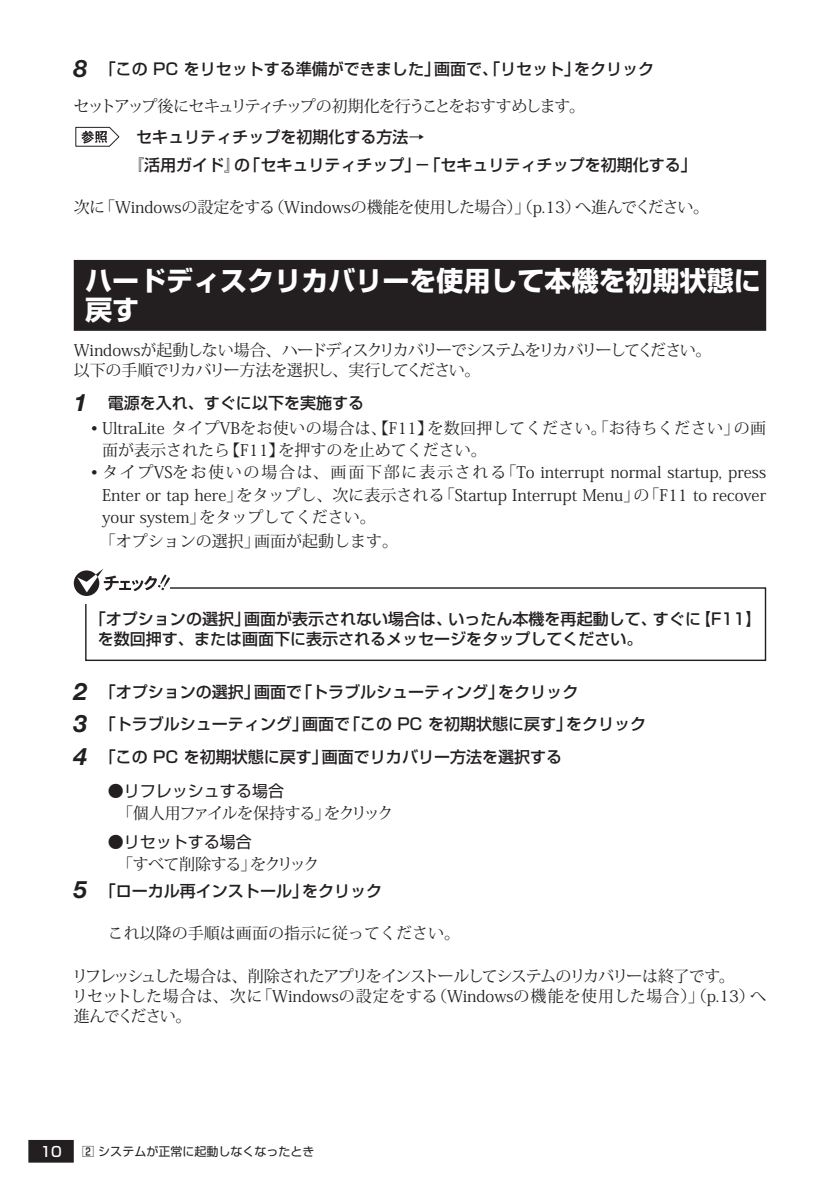
<style>
.page{position:relative;width:840px;height:1191px;background:#fff}
.page>*{position:absolute;margin:0;border:0;box-sizing:border-box;transform-origin:0 0}
.t1{font:700 27px/29px "Shin Go Pro";color:#fff}
.t2{font:16px/22px "Koz Min Pro";color:#231f20}
.t3{font:500 16px/32.6px "Shin Go Pro";color:#231f20}
.t4{font:16px/20px "Koz Min Pro";letter-spacing:-.03em;color:#231f20}
.t5{font:16px/20px "Koz Min Pro";letter-spacing:-.07em;color:#231f20}
.t6{font:16px "Koz Min Pro";letter-spacing:-.11em;color:#231f20}
.t7{font:16px "Shin Go Pro";color:#231f20}
.t8{font:16px "Koz Min Pro";letter-spacing:-.09em;color:#231f20}
.t9{font:16px "Koz Min Pro";letter-spacing:-.065em;color:#231f20}
.t10{font:500 14px "Shin Go Pro";color:#fff}
.t11{font:12px "Shin Go Pro";color:#231f20}
.s1{font-family:"Helvetica Neue LT Std";font-weight:700;font-style:italic;font-size:24px}
.s2{font-weight:500}
</style>
<div class="page">
<div style="left:28px;top:1140px;width:46px;height:22px;background:#231f20"></div>
<div style="left:74px;top:260px;width:691px;height:71px;background:#231f20"></div>
<svg style="left:75px;top:127px;width:44px;height:20px"></svg>
<div style="left:85px;top:587px;width:680px;height:74px;border:1px solid #231f20"></div>
<div style="left:74px;top:576px;width:96px;height:27px;background:#fff"></div>
<svg style="left:74px;top:568px;width:96px;height:28px"></svg>
<p class="t3" style="left:74px;top:50px;width:581px"><span class="s1">8</span> 「この PC をリセットする準備ができました」画面で、「リセット」をクリック</p>
<p class="t6" style="left:74px;top:95px;width:512px">セットアップ後にセキュリティチップの初期化を行うことをおすすめします。</p>
<p class="t3" style="left:128px;top:121px;width:569px;line-height:27.6px;text-indent:8px">セキュリティチップを初期化する方法→<br>『活用ガイド』の「セキュリティチップ」－「セキュリティチップを初期化する」</p>
<p class="t2" style="left:74px;top:195px;width:636px">次に「Windowsの設定をする（Windowsの機能を使用した場合）」（p.13）へ進んでください。</p>
<h1 class="t1" style="left:85px;top:263px;width:677px">ハードディスクリカバリーを使用して本機を初期状態に戻す</h1>
<p class="t5" style="left:74px;top:340px;width:639px">Windowsが起動しない場合、ハードディスクリカバリーでシステムをリカバリーしてください。以下の手順でリカバリー方法を選択し、実行してください。</p>
<p class="t3" style="left:74px;top:384px;width:292px"><span class="s1">1</span> 電源を入れ、すぐに以下を実施する</p>
<p class="t2" style="left:102px;top:417px;width:665px;text-indent:-11px">• UltraLite タイプVBをお使いの場合は、【F11】を数回押してください。「お待ちください」の画面が表示されたら【F11】を押すのを止めてください。</p>
<p class="t2" style="left:102px;top:461px;width:665px;text-align:justify;text-indent:-11px">• タイプVSをお使いの場合は、画面下部に表示される「To interrupt normal startup, press Enter or tap here」をタップし、次に表示される「Startup Interrupt Menu」の「F11 to recover your system」をタップしてください。</p>
<p class="t2" style="left:100px;top:530px;width:299px">「オプションの選択」画面が起動します。</p>
<p class="t3" style="left:98px;top:607px;width:664px;line-height:20px;text-indent:-8px">「オプションの選択」画面が表示されない場合は、いったん本機を再起動して、すぐに【F11】を数回押す、または画面下に表示されるメッセージをタップしてください。</p>
<p class="t3" style="left:74px;top:673px;width:573px"><span class="s1">2</span> 「オプションの選択」画面で「トラブルシューティング」をクリック<br><span class="s1">3</span> 「トラブルシューティング」画面で「この PC を初期状態に戻す」をクリック<br><span class="s1">4</span> 「この PC を初期状態に戻す」画面でリカバリー方法を選択する</p>
<p class="t7" style="left:108px;top:778px;width:177px">●リフレッシュする場合</p>
<p class="t8" style="left:117px;top:802px;width:277px">「個人用ファイルを保持する」をクリック</p>
<p class="t7" style="left:108px;top:828px;width:145px">●リセットする場合</p>
<p class="t9" style="left:117px;top:852px;width:203px">「すべて削除する」をクリック</p>
<p class="t3" style="left:74px;top:872px;width:310px"><span class="s1">5</span> 「ローカル再インストール」をクリック</p>
<p class="t2" style="left:108px;top:921px;width:353px">これ以降の手順は画面の指示に従ってください。</p>
<p class="t4" style="left:72px;top:965px;width:695px">リフレッシュした場合は、削除されたアプリをインストールしてシステムのリカバリーは終了です。<br>リセットした場合は、次に「Windowsの設定をする（Windowsの機能を使用した場合）」（p.13）へ進んでください。</p>
<p class="t10" style="left:40px;top:1140px;width:23px">10</p>
<p class="t11" style="left:82px;top:1141px;width:233px"><span class="s2">2</span> システムが正常に起動しなくなったとき</p>
</div>
